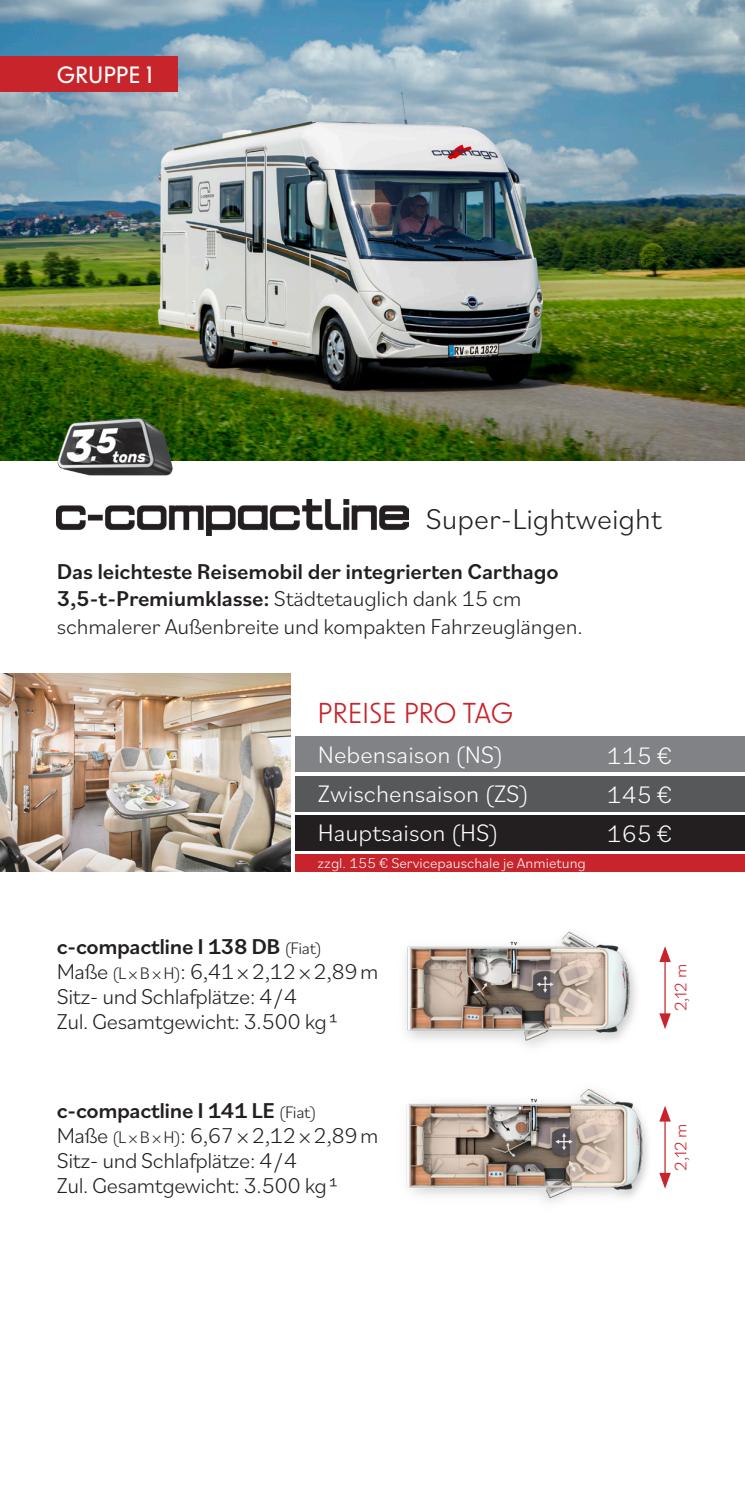
<style>
.page{position:relative;width:745px;height:1489px;background:#fff}
.page>*{position:absolute;margin:0;border:0;box-sizing:border-box;transform-origin:0 0}
.t1{font:300 30px "Bilo";color:#231f20}
.t2{font:27.5px "New Order";color:#c8242b}
.t3{font:300 25px "Bilo";color:#fff}
.t4{font:300 22.5px/27.5px "Bilo";letter-spacing:-.02em;color:#231f20}
.t5{font:500 22.5px "Bilo";letter-spacing:-.02em;color:#231f20}
.t6{font:500 22.5px "New Order";color:#fff}
.t7{font:300 17.5px "Bilo";color:#c8242b}
.t8{font:300 15px "Bilo";color:#fff}
.s1{font-weight:500}
.s2{font-weight:300;font-size:17.5px}
.s3{font-size:17.5px}
</style>
<div class="page">
<img style="left:0;top:0;width:744px;height:461px">
<img style="left:0;top:673px;width:291px;height:198px">
<div style="left:0;top:57px;width:177px;height:35px;background:#c8242b"></div>
<img style="left:57px;top:500px;width:351px;height:35px">
<div style="left:292px;top:775px;width:452px;height:36px;background:#57585a"></div>
<div style="left:292px;top:814px;width:452px;height:36px;background:#231f20"></div>
<div style="left:294px;top:853px;width:450px;height:18px;background:#c8242b"></div>
<div style="left:292px;top:736px;width:452px;height:36px;background:#808285"></div>
<hr style="left:291px;top:673px;width:3px;height:200px;background:#fff">
<img style="left:405px;top:931px;width:266px;height:272px">
<hr style="left:664px;top:958px;width:1px;height:59px;background:#c8242b">
<svg style="left:658px;top:946px;width:12px;height:16px"></svg>
<svg style="left:658px;top:1013px;width:12px;height:16px"></svg>
<hr style="left:664px;top:1117px;width:1px;height:59px;background:#c8242b">
<svg style="left:658px;top:1105px;width:12px;height:16px"></svg>
<svg style="left:658px;top:1172px;width:12px;height:16px"></svg>
<img style="left:44px;top:393px;width:144px;height:108px">
<p class="t6" style="left:57px;top:61px;width:98px">GRUPPE 1</p>
<p class="t1" style="left:425px;top:498px;width:236px">Super-Lightweight</p>
<p class="t4" style="left:57px;top:556px;width:527px"><span class="s1">Das leichteste Reisemobil der integrierten Carthago<br>3,5-t-Premiumklasse:</span> Städtetauglich dank 15 cm schmalerer Außenbreite und kompakten Fahrzeuglängen.</p>
<p class="t2" style="left:317px;top:695px;width:197px">PREISE PRO TAG</p>
<p class="t3" style="left:317px;top:737px;width:187px">Nebensaison (NS)</p>
<p class="t3" style="left:606px;top:738px;width:67px">115 €</p>
<p class="t3" style="left:317px;top:776px;width:212px">Zwischensaison (ZS)</p>
<p class="t3" style="left:606px;top:777px;width:67px">145 €</p>
<p class="t3" style="left:317px;top:815px;width:182px">Hauptsaison (HS)</p>
<p class="t8" style="left:317px;top:852px;width:270px">zzgl. 155 € Servicepauschale je Anmietung</p>
<p class="t3" style="left:606px;top:816px;width:67px">165 €</p>
<p class="t5" style="left:57px;top:931px;width:267px">c-compactline I 138 DB <span class="s2">(Fiat)</span></p>
<p class="t4" style="left:57px;top:956px;width:323px">Maße <span class="s3">(L×B×H)</span>: 6,41×2,12×2,89m</p>
<p class="t4" style="left:57px;top:981px;width:242px">Sitz- und Schlafplätze: 4/4</p>
<p class="t4" style="left:57px;top:1006px;width:282px">Zul. Gesamtgewicht: 3.500 kg¹</p>
<p class="t5" style="left:57px;top:1095px;width:261px">c-compactline I 141 LE <span class="s2">(Fiat)</span></p>
<p class="t4" style="left:57px;top:1120px;width:323px">Maße <span class="s3">(L×B×H)</span>: 6,67×2,12×2,89m</p>
<p class="t4" style="left:57px;top:1145px;width:242px">Sitz- und Schlafplätze: 4/4</p>
<p class="t4" style="left:57px;top:1170px;width:282px">Zul. Gesamtgewicht: 3.500 kg¹</p>
<p class="t7" style="left:668px;top:1011px;width:49px;rotate:-90deg">2,12 m</p>
<p class="t7" style="left:668px;top:1170px;width:49px;rotate:-90deg">2,12 m</p>
</div>
